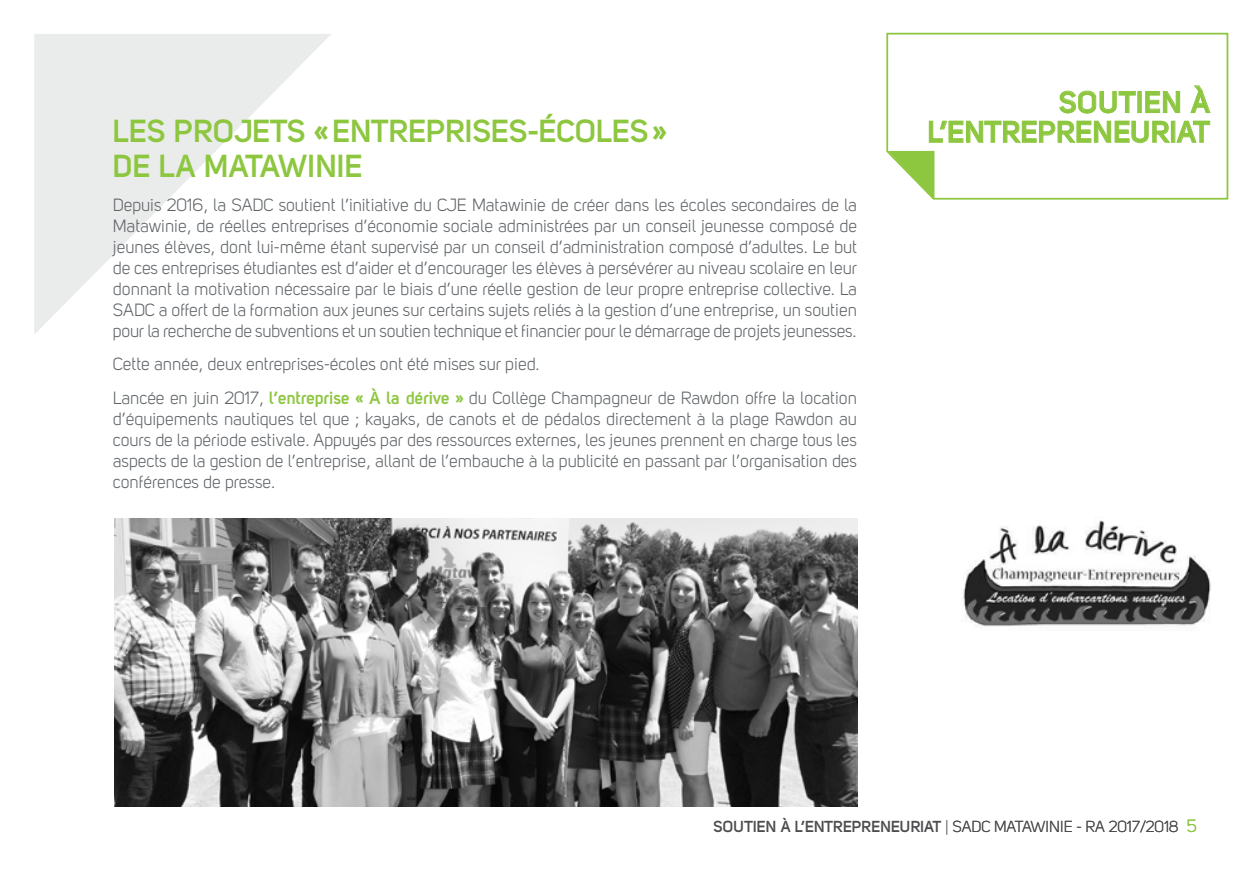
<style>
.page{position:relative;width:1260px;height:882px;background:#fff}
.page>*{position:absolute;margin:0;border:0;box-sizing:border-box;transform-origin:0 0}
.t1{font:700 31.5px/35px "Uni Sans Semi";color:#8dc63f}
.t2{font:700 29.75px/29.8px "Uni Sans Semi";letter-spacing:.01em;color:#8dc63f;text-align:right}
.t3{font:17.5px/21px "Uni Sans Book";color:#5e6367;text-align:justify}
.t4{font:15.75px "Uni Sans Book";color:#4d4d4f}
.s1{font-family:"Uni Sans Semi";font-weight:700;color:#8dc63f}
.s2{font-family:"Uni Sans Semi";font-weight:700}
.s3{font-size:17.5px;color:#8dc63f}
</style>
<div class="page">
<svg style="left:34px;top:34px;width:297px;height:300px;fill:#eeefef"></svg>
<svg style="left:886px;top:32px;width:343px;height:168px"></svg>
<svg style="left:888px;top:151px;width:46px;height:48px"></svg>
<img style="left:114px;top:518px;width:743px;height:289px">
<img style="left:963px;top:520px;width:248px;height:107px">
<h1 class="t1" style="left:113px;top:113px;width:556px">LES PROJETS «ENTREPRISES-ÉCOLES»<br>DE LA MATAWINIE</h1>
<p class="t3" style="left:113px;top:194px;width:746px">Depuis 2016, la SADC soutient l’initiative du CJE Matawinie de créer dans les écoles secondaires de la Matawinie, de réelles entreprises d’économie sociale administrées par un conseil jeunesse composé de jeunes élèves, dont lui-même étant supervisé par un conseil d’administration composé d’adultes. Le but de ces entreprises étudiantes est d’aider et d’encourager les élèves à persévérer au niveau scolaire en leur donnant la motivation nécessaire par le biais d’une réelle gestion de leur propre entreprise collective. La SADC a offert de la formation aux jeunes sur certains sujets reliés à la gestion d’une entreprise, un soutien pour la recherche de subventions et un soutien technique et financier pour le démarrage de projets jeunesses.</p>
<p class="t3" style="left:113px;top:347px;width:746px;line-height:33.6px">Cette année, deux entreprises-écoles ont été mises sur pied.<br>Lancée en juin 2017, <span class="s1">l’entreprise « À la dérive »</span> du Collège Champagneur de Rawdon offre la location</p>
<p class="t3" style="left:113px;top:408px;width:746px">d’équipements nautiques tel que ; kayaks, de canots et de pédalos directement à la plage Rawdon au cours de la période estivale. Appuyés par des ressources externes, les jeunes prennent en charge tous les aspects de la gestion de l’entreprise, allant de l’embauche à la publicité en passant par l’organisation des conférences de presse.</p>
<h2 class="t2" style="left:928px;top:87px;width:284px">SOUTIEN À<br>L’ENTREPRENEURIAT</h2>
<p class="t4" style="left:713px;top:818px;width:485px"><span class="s2">SOUTIEN À L’ENTREPRENEURIAT</span> | SADC MATAWINIE - RA 2017/2018 <span class="s3">5</span></p>
</div>
